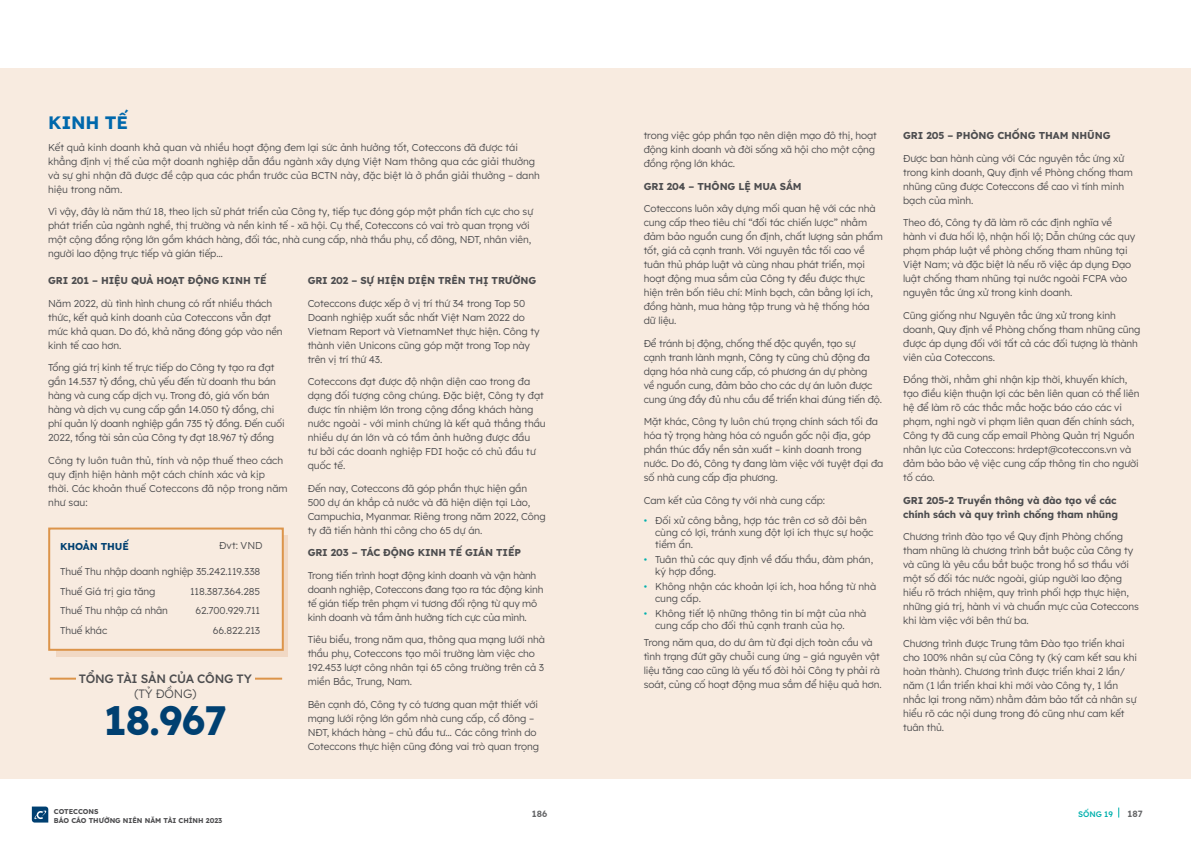
<style>
.page{position:relative;width:1191px;height:842px;background:#fff}
.page>*{position:absolute;margin:0;border:0;box-sizing:border-box;transform-origin:0 0}
.t1{font:700 40.7px "Lexend Deca";color:#004071}
.t2{font:700 18px "Lexend Deca";letter-spacing:-.01em;color:#0068ac}
.t3{font:500 12.1px "Lexend Deca";letter-spacing:-.02em;color:#4d4d4f}
.t4{font:300 12.1px "Lexend Deca";letter-spacing:-.02em;color:#4d4d4f}
.t5{font:300 10px/14px "Lexend Deca";letter-spacing:-.01em;color:#4d4d4f}
.t6{font:700 10px/14px "Lexend Deca";letter-spacing:-.01em;color:#4d4d4f}
.t7{font:700 10px "Lexend Deca";letter-spacing:-.01em;color:#004071}
.t8{font:600 9px "Lexend Deca";color:#636466}
.t9{font:500 8px "Lexend Deca";letter-spacing:-.005em;color:#00b0ad}
.t10{font:700 7px/9px "Lexend Deca";letter-spacing:-.005em;color:#4d4d4f}
.s1{color:#00b0ad}
</style>
<div class="page">
<div style="left:0;top:69px;width:1191px;height:710px;background:#f8ebe0"></div>
<hr style="left:50px;top:678px;width:232px;height:2px;background:#dc944a">
<div style="left:77px;top:674px;width:178px;height:8px;background:#f8ebe0"></div>
<div style="left:56px;top:535px;width:232px;height:122px;background:#f1d8c4"></div>
<div style="left:48px;top:527px;width:236px;height:124px;background:#f8ebe0;border:2px solid #dc944a"></div>
<svg style="left:32px;top:806px;width:16px;height:16px"></svg>
<h2 class="t2" style="left:48px;top:109px;width:81px">KINH TẾ</h2>
<p class="t5" style="left:48px;top:140px;width:493px">Kết quả kinh doanh khả quan và nhiều hoạt động đem lại sức ảnh hưởng tốt, Coteccons đã được tái khẳng định vị thế của một doanh nghiệp dẫn đầu ngành xây dựng Việt Nam thông qua các giải thưởng và sự ghi nhận đã được đề cập qua các phần trước của BCTN này, đặc biệt là ở phần giải thưởng – danh hiệu trong năm.</p>
<p class="t5" style="left:48px;top:204px;width:486px">Vì vậy, đây là năm thứ 18, theo lịch sử phát triển của Công ty, tiếp tục đóng góp một phần tích cực cho sự phát triển của ngành nghề, thị trường và nền kinh tế - xã hội. Cụ thể, Coteccons có vai trò quan trọng với một cộng đồng rộng lớn gồm khách hàng, đối tác, nhà cung cấp, nhà thầu phụ, cổ đông, NĐT, nhân viên, người lao động trực tiếp và gián tiếp…</p>
<p class="t6" style="left:48px;top:273px;width:220px">GRI 201 – HIỆU QUẢ HOẠT ĐỘNG KINH TẾ</p>
<p class="t5" style="left:48px;top:295px;width:236px">Năm 2022, dù tình hình chung có rất nhiều thách thức, kết quả kinh doanh của Coteccons vẫn đạt mức khả quan. Do đó, khả năng đóng góp vào nền kinh tế cao hơn.</p>
<p class="t5" style="left:48px;top:360px;width:238px">Tổng giá trị kinh tế trực tiếp do Công ty tạo ra đạt gần 14.537 tỷ đồng, chủ yếu đến từ doanh thu bán hàng và cung cấp dịch vụ. Trong đó, giá vốn bán hàng và dịch vụ cung cấp gần 14.050 tỷ đồng, chi phí quản lý doanh nghiệp gần 735 tỷ đồng. Đến cuối 2022, tổng tài sản của Công ty đạt 18.967 tỷ đồng</p>
<p class="t5" style="left:48px;top:452px;width:241px">Công ty luôn tuân thủ, tính và nộp thuế theo cách quy định hiện hành một cách chính xác và kịp thời. Các khoản thuế Coteccons đã nộp trong năm như sau:</p>
<p class="t7" style="left:60px;top:539px;width:70px">KHOẢN THUẾ</p>
<p class="t5" style="left:219px;top:538px;width:45px">Đvt: VND</p>
<p class="t5" style="left:60px;top:561px;width:202px;line-height:19.7px">Thuế Thu nhập doanh nghiệp 35.242.119.338<br>Thuế Giá trị gia tăng</p>
<p class="t5" style="left:190px;top:583px;width:72px">118.387.364.285</p>
<p class="t5" style="left:60px;top:603px;width:109px">Thuế Thu nhập cá nhân</p>
<p class="t5" style="left:195px;top:603px;width:66px">62.700.929.711</p>
<p class="t5" style="left:60px;top:623px;width:49px">Thuế khác</p>
<p class="t5" style="left:213px;top:623px;width:49px">66.822.213</p>
<p class="t3" style="left:79px;top:670px;width:174px">TỔNG TÀI SẢN CỦA CÔNG TY</p>
<p class="t4" style="left:134px;top:685px;width:63px">(TỶ ĐỒNG)</p>
<h1 class="t1" style="left:104px;top:691px;width:125px">18.967</h1>
<p class="t6" style="left:308px;top:273px;width:230px">GRI 202 – SỰ HIỆN DIỆN TRÊN THỊ TRƯỜNG</p>
<p class="t5" style="left:308px;top:295px;width:233px">Coteccons được xếp ở vị trí thứ 34 trong Top 50<br>Doanh nghiệp xuất sắc nhất Việt Nam 2022 do Vietnam Report và VietnamNet thực hiện. Công ty thành viên Unicons cũng góp mặt trong Top này trên vị trí thứ 43.</p>
<p class="t5" style="left:308px;top:374px;width:239px">Coteccons đạt được độ nhận diện cao trong đa dạng đối tượng công chúng. Đặc biệt, Công ty đạt được tín nhiệm lớn trong cộng đồng khách hàng nước ngoài - với minh chứng là kết quả thắng thầu nhiều dự án lớn và có tầm ảnh hưởng được đầu<br>tư bởi các doanh nghiệp FDI hoặc có chủ đầu tư quốc tế.</p>
<p class="t5" style="left:308px;top:480px;width:240px">Đến nay, Coteccons đã góp phần thực hiện gần 500 dự án khắp cả nước và đã hiện diện tại Lào, Campuchia, Myanmar. Riêng trong năm 2022, Công ty đã tiến hành thi công cho 65 dự án.</p>
<p class="t6" style="left:308px;top:545px;width:215px">GRI 203 – TÁC ĐỘNG KINH TẾ GIÁN TIẾP</p>
<p class="t5" style="left:308px;top:567px;width:237px">Trong tiến trình hoạt động kinh doanh và vận hành doanh nghiệp, Coteccons đang tạo ra tác động kinh tế gián tiếp trên phạm vi tương đối rộng từ quy mô kinh doanh và tầm ảnh hưởng tích cực của mình.</p>
<p class="t5" style="left:308px;top:632px;width:239px">Tiêu biểu, trong năm qua, thông qua mạng lưới nhà thầu phụ, Coteccons tạo môi trường làm việc cho 192.453 lượt công nhân tại 65 công trường trên cả 3 miền Bắc, Trung, Nam.</p>
<p class="t5" style="left:308px;top:696px;width:233px">Bên cạnh đó, Công ty có tương quan mật thiết với mạng lưới rộng lớn gồm nhà cung cấp, cổ đông – NĐT, khách hàng – chủ đầu tư… Các công trình do Coteccons thực hiện cũng đóng vai trò quan trọng</p>
<p class="t5" style="left:643px;top:128px;width:235px">trong việc góp phần tạo nên diện mạo đô thị, hoạt động kinh doanh và đời sống xã hội cho một cộng đồng rộng lớn khác.</p>
<p class="t6" style="left:643px;top:179px;width:160px">GRI 204 – THÔNG LỆ MUA SẮM</p>
<p class="t5" style="left:643px;top:201px;width:241px">Coteccons luôn xây dựng mối quan hệ với các nhà cung cấp theo tiêu chí “đối tác chiến lược” nhằ m<br>đả m bảo nguồn cung ổn đị nh, chất lượng sả n phẩ m tốt, giá cả cạ nh tranh. Với nguyên tắc tối cao về tuân thủ pháp luật và cùng nhau phát triển, mọi hoạt động mua sắm của Công ty đều được thực hiện trên bốn tiêu chí: Minh bạch, cân bằng lợi ích, đồng hành, mua hàng tập trung và hệ thống hóa dữ liệu.</p>
<p class="t5" style="left:643px;top:336px;width:240px">Để tránh bị động, chống thế độc quyền, tạo sự<br>cạnh tranh lành mạnh, Công ty cũ ng chủ động đa<br>dạ ng hóa nhà cung cấp, có phương án dự phòng<br>về nguồn cung, đả m bảo cho các dự án luôn được cung ứng đầy đủ nhu cầu để triển khai đúng tiến độ.</p>
<p class="t5" style="left:643px;top:414px;width:241px">Mặt khác, Công ty luôn chú trọng chính sách tối đa hóa tỷ trọng hàng hóa có nguồn gốc nội địa, góp phần thúc đẩy nền sản xuất – kinh doanh trong nước. Do đó, Công ty đang làm việc với tuyệt đại đa số nhà cung cấp địa phương.</p>
<p class="t5" style="left:643px;top:493px;width:183px">Cam kết của Công ty với nhà cung cấp:</p>
<p class="t5" style="left:655px;top:514px;width:220px;line-height:12px;text-indent:-11px"><span class="s1">•</span> Đối xử công bằ ng, hợp tác trên cơ sở đôi bên cùng có lợi, tránh xung đột lợi ích thực sự hoặc tiềm ẩ n.</p>
<p class="t5" style="left:655px;top:553px;width:220px;line-height:12px;text-indent:-11px"><span class="s1">•</span> Tuân thủ các quy đị nh về đấu thầu, đàm phán, ký hợp đồng.</p>
<p class="t5" style="left:655px;top:580px;width:223px;line-height:12px;text-indent:-11px"><span class="s1">•</span> Không nhậ n các khoả n lợi ích, hoa hồng từ nhà cung cấp.</p>
<p class="t5" style="left:655px;top:607px;width:213px;line-height:12px;text-indent:-11px"><span class="s1">•</span> Không tiết lộ những thông tin bí mật của nhà cung cấp cho đối thủ cạ nh tranh của họ.</p>
<p class="t5" style="left:643px;top:635px;width:239px">Trong năm qua, do dư âm từ đại dịch toàn cầu và tình trạng đứt gãy chuỗi cung ứng – giá nguyên vật liệu tăng cao cũng là yếu tố đòi hỏi Công ty phải rà soát, củng cố hoạt động mua sắm để hiệu quả hơn.</p>
<p class="t6" style="left:903px;top:128px;width:209px">GRI 205 – PHÒNG CHỐNG THAM NHŨNG</p>
<p class="t5" style="left:903px;top:151px;width:231px">Được ban hành cùng với Các nguyên tắc ứng xử trong kinh doanh, Quy định về Phòng chống tham nhũng cũng được Coteccons đề cao vì tính minh bạch của mình.</p>
<p class="t5" style="left:903px;top:215px;width:234px">Theo đó, Công ty đã làm rõ các định nghĩa về hành vi đưa hối lộ, nhận hối lộ; Dẫn chứng các quy phạm pháp luật về phòng chống tham nhũng tại Việt Nam; và đặc biệt là nếu rõ việc áp dụng Đạo luật chống tham nhũng tại nước ngoài FCPA vào nguyên tắc ứng xử trong kinh doanh.</p>
<p class="t5" style="left:903px;top:308px;width:239px">Cũng giống như Nguyên tắc ứng xử trong kinh doanh, Quy định về Phòng chống tham nhũng cũng được áp dụng đối với tất cả các đối tượng là thành viên của Coteccons.</p>
<p class="t5" style="left:903px;top:372px;width:238px">Đồng thời, nhằm ghi nhận kịp thời, khuyến khích, tạo điều kiện thuận lợi các bên liên quan có thể liên hệ để làm rõ các thắc mắc hoặc báo cáo các vi phạm, nghi ngờ vi phạm liên quan đến chính sách, Công ty đã cung cấp email Phòng Quản trị Nguồn nhân lực của Coteccons: hrdept@coteccons.vn và đảm bảo bảo vệ việc cung cấp thông tin cho người tố cáo.</p>
<p class="t6" style="left:903px;top:493px;width:216px">GRI 205-2 Truyền thông và đào tạo về các chính sách và quy trình chống tham nhũng</p>
<p class="t5" style="left:903px;top:529px;width:237px">Chương trình đào tạo về Quy định Phòng chống tham nhũng là chương trình bắt buộc của Công ty và cũng là yêu cầu bắt buộc trong hồ sơ thầu với một số đối tác nước ngoài, giúp người lao động hiểu rõ trách nhiệm, quy trình phối hợp thực hiện, những giá trị, hành vi và chuẩn mực của Coteccons khi làm việc với bên thứ ba.</p>
<p class="t5" style="left:903px;top:636px;width:235px">Chương trình được Trung tâm Đào tạo triển khai cho 100% nhân sự của Công ty (ký cam kết sau khi hoàn thành). Chương trình được triển khai 2 lần/ năm (1 lần triển khai khi mới vào Công ty, 1 lần nhắc lại trong năm) nhằm đảm bảo tất cả nhân sự hiểu rõ các nội dung trong đó cũng như cam kết tuân thủ.</p>
<p class="t10" style="left:54px;top:806px;width:170px">COTECCONS<br>BÁO CÁO THƯỜNG NIÊN NĂM TÀI CHÍNH 2023</p>
<p class="t8" style="left:532px;top:807px;width:17px">186</p>
<p class="t9" style="left:1078px;top:808px;width:36px">SỐNG 19</p>
<p class="t8" style="left:1127px;top:807px;width:17px">187</p>
</div>
